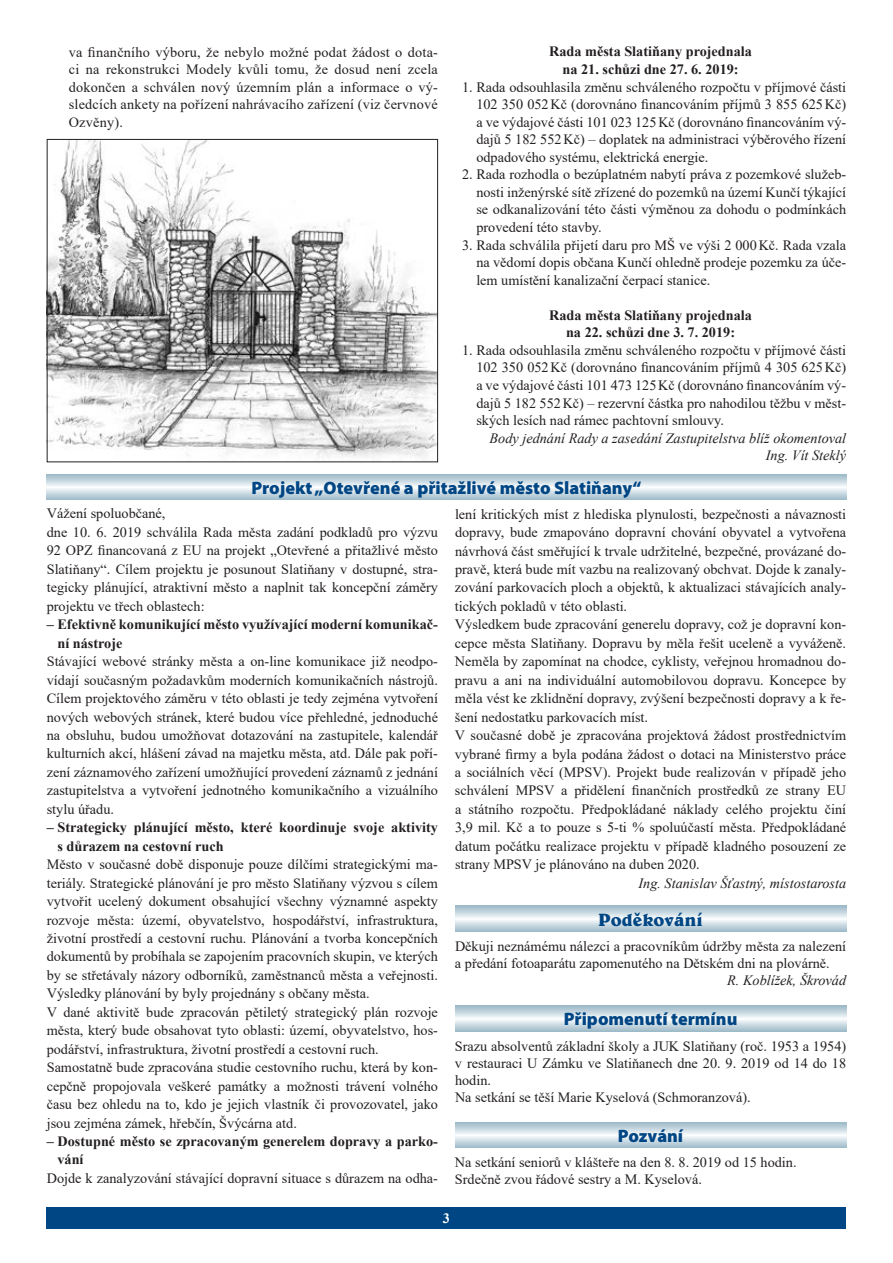
<style>
.page{position:relative;width:893px;height:1263px;background:#fff}
.page>*{position:absolute;margin:0;border:0;box-sizing:border-box;transform-origin:0 0}
.t1{font:900 18px "Myriad Pro";color:#004684}
.t2{font:700 18px "Belwe AT";color:#004684}
.t3{font:14.25px/18.5px "Times New Roman";color:#231f20;text-align:justify}
.t4{font:700 14.25px/18.5px "Times New Roman";color:#231f20}
.t5{font:italic 14.25px/17.5px "Times New Roman";color:#231f20;text-align:right}
.t6{font:700 14.25px "Times New Roman";color:#fff}
</style>
<div class="page">
<div style="left:47px;top:1208px;width:799px;height:21px;background:#004684"></div>
<svg style="left:47px;top:474px;width:799px;height:26px;background:#c9d9e1"></svg>
<img style="left:49px;top:141px;width:387px;height:318px">
<div style="left:47px;top:139px;width:391px;height:323px;border:1px solid #231f20"></div>
<svg style="left:455px;top:906px;width:391px;height:25px"></svg>
<svg style="left:455px;top:1122px;width:391px;height:25px;background:#cbdae2"></svg>
<svg style="left:455px;top:1006px;width:391px;height:25px"></svg>
<p class="t3" style="left:69px;top:43px;width:371px;line-height:17.5px">va finančního výboru, že nebylo možné podat žádost o dota&shy;ci na rekonstrukci Modely kvůli tomu, že dosud není zcela dokončen a schválen nový územním plán a informace o vý&shy;sledcích ankety na pořízení nahrávacího zařízení (viz červnové Ozvěny).</p>
<p class="t4" style="left:549px;top:42px;width:204px;line-height:17.5px;text-align:center">Rada města Slatiňany projednala na 21. schůzi dne 27. 6. 2019:</p>
<p class="t3" style="left:476px;top:78px;width:371px;line-height:17.5px;text-indent:-14px">1. Rada odsouhlasila změnu schváleného rozpočtu v příjmové části 102 350 052Kč (dorovnáno financováním příjmů 3 855 625Kč) a ve výdajové části 101 023 125Kč (dorovnáno financováním vý&shy;dajů 5 182 552Kč) – doplatek na administraci výběrového řízení odpadového systému, elektrická energie.</p>
<p class="t3" style="left:476px;top:165px;width:371px;line-height:17.5px;text-indent:-14px">2. Rada rozhodla o bezúplatném nabytí práva z pozemkové služeb&shy;nosti inženýrské sítě zřízené do pozemků na území Kunčí týkající se odkanalizování této části výměnou za dohodu o podmínkách provedení této stavby.</p>
<p class="t3" style="left:476px;top:236px;width:371px;line-height:17.5px;text-indent:-14px">3. Rada schválila přijetí daru pro MŠ ve výši 2 000Kč. Rada vzala na vědomí dopis občana Kunčí ohledně prodeje pozemku za úče&shy;lem umístění kanalizační čerpací stanice.</p>
<p class="t4" style="left:549px;top:306px;width:204px;line-height:17.5px;text-align:center">Rada města Slatiňany projednala na 22. schůzi dne 3. 7. 2019:</p>
<p class="t3" style="left:476px;top:341px;width:371px;line-height:17.5px;text-indent:-14px">1. Rada odsouhlasila změnu schváleného rozpočtu v příjmové části 102 350 052Kč (dorovnáno financováním příjmů 4 305 625Kč) a ve výdajové části 101 473 125Kč (dorovnáno financováním vý&shy;dajů 5 182 552Kč) – rezervní částka pro nahodilou těžbu v měst&shy;ských lesích nad rámec pachtovní smlouvy.</p>
<p class="t5" style="left:490px;top:429px;width:358px">Body jednání Rady a zasedání Zastupitelstva blíž okomentoval<br>Ing. Vít Steklý</p>
<p class="t1" style="left:251px;top:476px;width:392px">Projekt „Otevřené a přitažlivé město Slatiňany“</p>
<p class="t3" style="left:47px;top:504px;width:393px;text-align:left">Vážení spoluobčané,<br>dne 10. 6. 2019 schválila Rada města zadání podkladů pro výzvu 92 OPZ financovaná z EU na projekt „Otevřené a přitažlivé město Slatiňany“. Cílem projektu je posunout Slatiňany v dostupné, stra&shy;tegicky plánující, atraktivní město a naplnit tak koncepční záměry projektu ve třech oblastech:</p>
<p class="t4" style="left:57px;top:615px;width:382px;text-indent:-11px">– Efektivně komunikující město využívající moderní komunikač&shy;ní nástroje</p>
<p class="t3" style="left:47px;top:652px;width:393px">Stávající webové stránky města a on-line komunikace již neodpo&shy;vídají současným požadavkům moderních komunikačních nástrojů.<br>Cílem projektového záměru v této oblasti je tedy zejména vytvoření nových webových stránek, které budou více přehledné, jednoduché na obsluhu, budou umožňovat dotazování na zastupitele, kalendář kulturních akcí, hlášení závad na majetku města, atd. Dále pak poří&shy;zení záznamového zařízení umožňující provedení záznamů z jednání zastupitelstva a vytvoření jednotného komunikačního a vizuálního stylu úřadu.</p>
<p class="t4" style="left:57px;top:818px;width:382px;text-indent:-11px">– Strategicky plánující město, které koordinuje svoje aktivity s důrazem na cestovní ruch</p>
<p class="t3" style="left:47px;top:855px;width:393px;text-align:left">Město v současné době disponuje pouze dílčími strategickými ma&shy;teriály. Strategické plánování je pro město Slatiňany výzvou s cílem vytvořit ucelený dokument obsahující všechny významné aspekty rozvoje města: území, obyvatelstvo, hospodářství, infrastruktura, životní prostředí a cestovní ruchu. Plánování a tvorba koncepčních dokumentů by probíhala se zapojením pracovních skupin, ve kterých by se střetávaly názory odborníků, zaměstnanců města a veřejnosti.<br>Výsledky plánování by byly projednány s občany města.<br>V dané aktivitě bude zpracován pětiletý strategický plán rozvoje města, který bude obsahovat tyto oblasti: území, obyvatelstvo, hos&shy;podářství, infrastruktura, životní prostředí a cestovní ruch.<br>Samostatně bude zpracována studie cestovního ruchu, která by kon&shy;cepčně propojovala veškeré památky a možnosti trávení volného času bez ohledu na to, kdo je jejich vlastník či provozovatel, jako jsou zejména zámek, hřebčín, Švýcárna atd.</p>
<p class="t4" style="left:57px;top:1131px;width:382px;text-indent:-11px">– Dostupné město se zpracovaným generelem dopravy a parko&shy;vání</p>
<p class="t3" style="left:47px;top:1168px;width:393px">Dojde k zanalyzování stávající dopravní situace s důrazem na odha-</p>
<p class="t3" style="left:455px;top:504px;width:393px;text-align:left">lení kritických míst z hlediska plynulosti, bezpečnosti a návaznosti dopravy, bude zmapováno dopravní chování obyvatel a vytvořena návrhová část směřující k trvale udržitelné, bezpečné, provázané do&shy;pravě, která bude mít vazbu na realizovaný obchvat. Dojde k zanaly&shy;zování parkovacích ploch a objektů, k aktualizaci stávajících analy&shy;tických pokladů v této oblasti.<br>Výsledkem bude zpracování generelu dopravy, což je dopravní kon&shy;cepce města Slatiňany. Dopravu by měla řešit uceleně a vyváženě.<br>Neměla by zapomínat na chodce, cyklisty, veřejnou hromadnou do&shy;pravu a ani na individuální automobilovou dopravu. Koncepce by měla vést ke zklidnění dopravy, zvýšení bezpečnosti dopravy a k ře&shy;šení nedostatku parkovacích míst.<br>V současné době je zpracována projektová žádost prostřednictvím vybrané firmy a byla podána žádost o dotaci na Ministerstvo práce a sociálních věcí (MPSV). Projekt bude realizován v případě jeho schválení MPSV a přidělení finančních prostředků ze strany EU a státního rozpočtu. Předpokládané náklady celého projektu činí 3,9 mil. Kč a to pouze s 5-ti % spoluúčastí města. Předpokládané datum počátku realizace projektu v případě kladného posouzení ze strany MPSV je plánováno na duben 2020.</p>
<p class="t5" style="left:638px;top:874px;width:209px">Ing. Stanislav Šťastný, místostarosta</p>
<p class="t2" style="left:598px;top:908px;width:106px">Poděkování</p>
<p class="t3" style="left:455px;top:937px;width:393px;line-height:17.1px">Děkuji neznámému nálezci a pracovníkům údržby města za nalezení a předání fotoaparátu zapomenutého na Dětském dni na plovárně.</p>
<p class="t5" style="left:727px;top:971px;width:120px">R. Koblížek, Škrovád</p>
<p class="t1" style="left:564px;top:1007px;width:175px">Připomenutí termínu</p>
<p class="t3" style="left:455px;top:1037px;width:393px;line-height:17.1px;text-align:left">Srazu absolventů základní školy a JUK Slatiňany (roč. 1953 a 1954) v restauraci U Zámku ve Slatiňanech dne 20. 9. 2019 od 14 do 18 hodin.<br>Na setkání se těší Marie Kyselová (Schmoranzová).</p>
<p class="t1" style="left:618px;top:1123px;width:67px">Pozvání</p>
<p class="t3" style="left:455px;top:1153px;width:343px;line-height:17.1px">Na setkání seniorů v klášteře na den 8. 8. 2019 od 15 hodin.<br>Srdečně zvou řádové sestry a M. Kyselová.</p>
<p class="t6" style="left:443px;top:1208px;width:9px">3</p>
</div>
